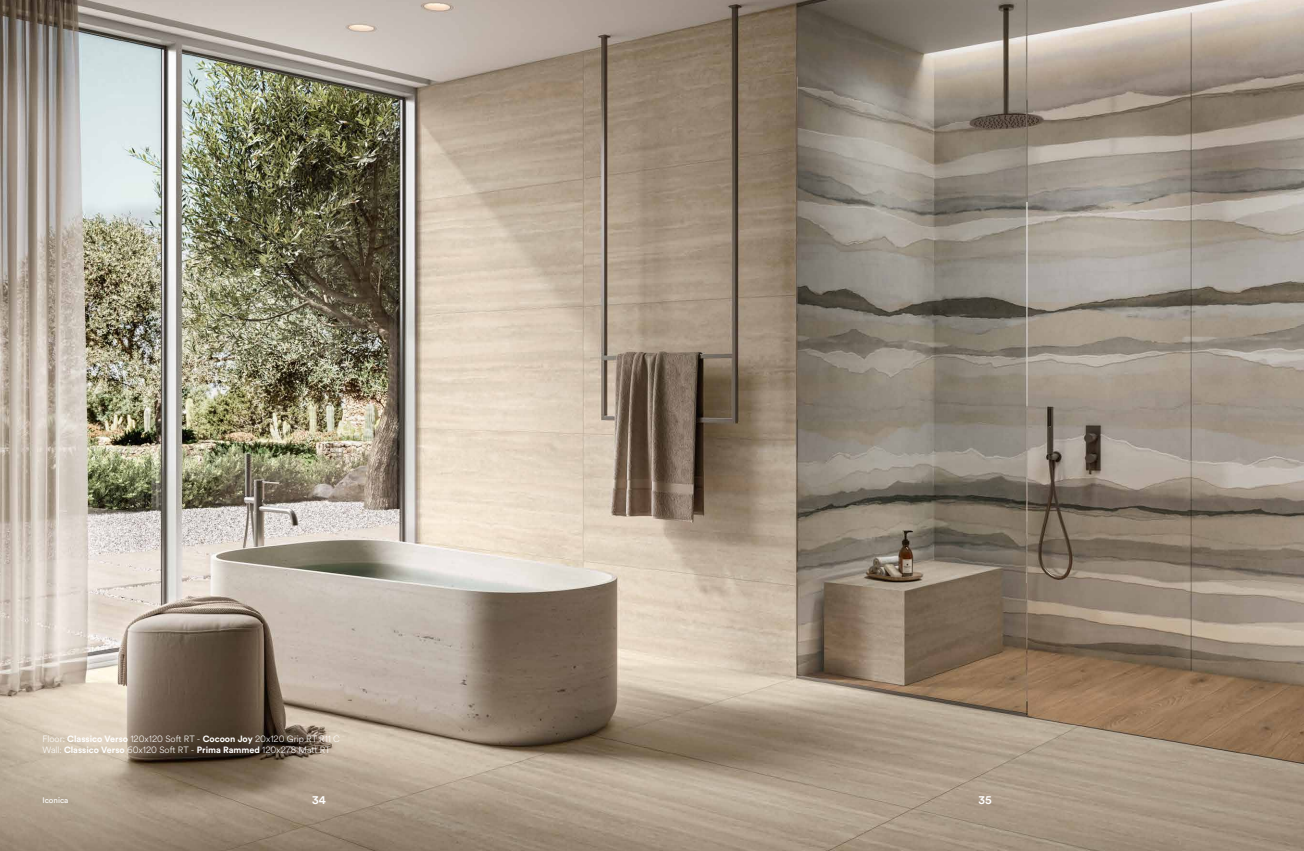
<style>
.page{position:relative;width:1304px;height:851px;background:#fff}
.page>*{position:absolute;margin:0;border:0;box-sizing:border-box;transform-origin:0 0}
.t1{font:500 12px "Circular Std";color:#fff}
.t2{font:300 9px/10.8px "Circular Spotify Text";color:#fff}
.t3{font:8px "Circular Std";color:#fff}
.s1{font-family:"Circular Std";font-weight:700}
</style>
<div class="page">
<img style="left:0;top:0;width:1304px;height:850px">
<p class="t2" style="left:43px;top:734px;width:299px">Floor: <span class="s1">Classico Verso</span> 120x120 Soft RT - <span class="s1">Cocoon Joy</span> 20x120 Grip RT R11 C<br>Wall: <span class="s1">Classico Verso</span> 60x120 Soft RT - <span class="s1">Prima Rammed</span> 120x278 Matt RT</p>
<p class="t3" style="left:43px;top:795px;width:27px">Iconica</p>
<h1 class="t1" style="left:312px;top:792px;width:15px">34</h1>
<h1 class="t1" style="left:978px;top:792px;width:15px">35</h1>
</div>
